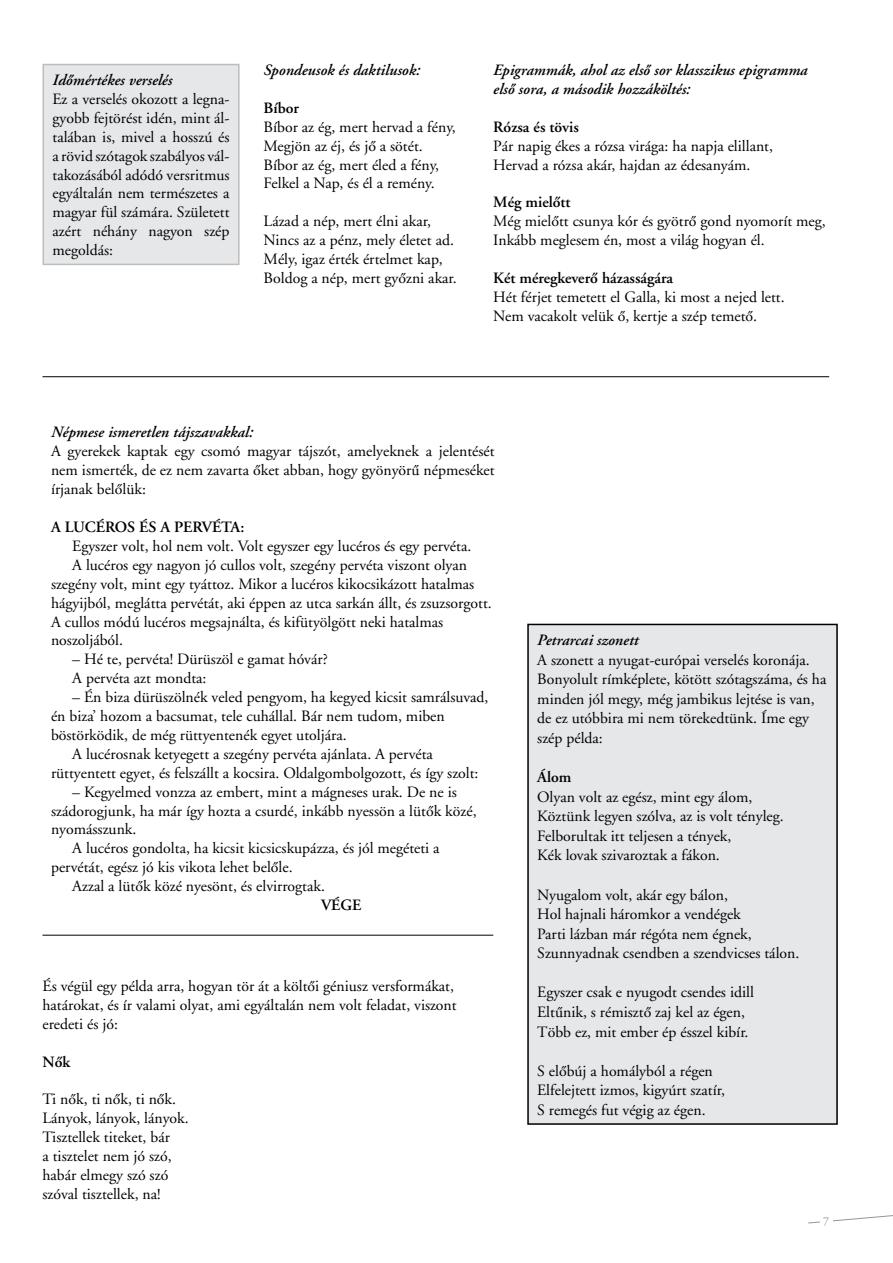
<style>
.page{position:relative;width:893px;height:1263px;background:#fff}
.page>*{position:absolute;margin:0;border:0;box-sizing:border-box;transform-origin:0 0}
.t1{font:15.75px/18.9px "H Adobe Garamond Regular A";color:#000}
.t2{font:15.75px/18.9px "H Adobe Garamond Semibold Italic A";color:#000}
.t3{font:15.75px "H Adobe Garamond Semibold A";color:#000}
.t4{font:12px "H Adobe Garamond Regular A";color:#939598}
</style>
<div class="page">
<svg style="left:808px;top:1215px;width:85px;height:9px"></svg>
<div style="left:820px;top:1212px;width:13px;height:17px;background:#fff"></div>
<div style="left:528px;top:624px;width:309px;height:500px;background:#e6e7e8"></div>
<div style="left:527px;top:624px;width:311px;height:501px;border:2px solid #000"></div>
<div style="left:43px;top:65px;width:196px;height:199px;background:#e6e7e8"></div>
<div style="left:43px;top:64px;width:197px;height:201px;border:2px solid #bcbdbf"></div>
<hr style="left:43px;top:376px;width:786px;height:1px;background:#000">
<hr style="left:43px;top:935px;width:450px;height:1px;background:#000">
<p class="t2" style="left:53px;top:71px;width:121px">Idômértékes verselés</p>
<p class="t1" style="left:53px;top:90px;width:179px;text-align:justify">Ez a verselés okozott a leg-na&shy;gyobb fejtörést idén, mint ál&shy;ta-lá-ban is, mivel a hosszú és a rövid szótagok sza-bá-lyos vál&shy;ta-ko-zá-sából adó- dó vers-rit-mus egyál-talán nem ter-mé-szetes a ma-gyar fül szá-má-ra. Született azért né-hány na-gyon szép meg-ol-dás:</p>
<p class="t2" style="left:264px;top:61px;width:158px">Spondeusok és daktilusok:</p>
<p class="t3" style="left:264px;top:99px;width:37px">Bíbor</p>
<p class="t1" style="left:264px;top:118px;width:194px">Bíbor az ég, mert hervad a fény,<br>Megjön az éj, és jô a sötét.<br>Bíbor az ég, mert éled a fény,<br>Felkel a Nap, és él a remény.</p>
<p class="t1" style="left:264px;top:212px;width:195px">Lázad a nép, mert élni akar,<br>Nincs az a pénz, mely életet ad.<br>Mély, igaz érték értelmet kap,<br>Boldog a nép, mert gyôzni akar.</p>
<p class="t2" style="left:493px;top:61px;width:316px">Epigrammák, ahol az elsô sor klasszikus epigramma elsô sora, a második hozzáköltés:</p>
<p class="t3" style="left:493px;top:118px;width:87px">Rózsa és tövis</p>
<p class="t1" style="left:493px;top:137px;width:281px">Pár napig ékes a rózsa virága: ha napja elillant,<br>Hervad a rózsa akár, hajdan az édesanyám.</p>
<p class="t3" style="left:493px;top:194px;width:79px">Még mielôtt</p>
<p class="t1" style="left:493px;top:212px;width:334px">Még mielôtt csunya kór és gyötrô gond nyomorít meg,<br>Inkább meglesem én, most a világ hogyan él.</p>
<p class="t3" style="left:493px;top:269px;width:181px">Két méregkeverô házasságára</p>
<p class="t1" style="left:493px;top:288px;width:293px">Hét férjet temetett el Galla, ki most a nejed lett.<br>Nem vacakolt velük ô, kertje a szép temetô.</p>
<p class="t2" style="left:51px;top:423px;width:203px">Népmese ismeretlen tájszavakkal:</p>
<p class="t1" style="left:51px;top:442px;width:445px;text-align:justify">A gyerekek kaptak egy csomó magyar tájszót, amelyeknek a jelentését nem ismerték, de ez nem zavarta ôket abban, hogy gyönyörû népmeséket írjanak belôlük:</p>
<p class="t3" style="left:51px;top:518px;width:195px">A lucéros és a pervéta:</p>
<p class="t1" style="left:72px;top:537px;width:401px">Egyszer volt, hol nem volt. Volt egyszer egy lucéros és egy pervéta.</p>
<p class="t1" style="left:72px;top:556px;width:396px">A lucéros egy nagyon jó cullos volt, szegény pervéta viszont olyan</p>
<p class="t1" style="left:51px;top:575px;width:425px">szegény volt, mint egy tyáttoz. Mikor a lucéros kikocsikázott hatalmas</p>
<p class="t1" style="left:51px;top:593px;width:442px">hágyijból, meglátta pervétát, aki éppen az utca sarkán állt, és zsuzsorgott.</p>
<p class="t1" style="left:51px;top:612px;width:394px">A cullos módú lucéros megsajnálta, és kifütyölgött neki hatalmas</p>
<p class="t1" style="left:51px;top:631px;width:74px">noszoljából.</p>
<p class="t1" style="left:72px;top:650px;width:257px">– Hé te, pervéta! Dürüszöl e gamat hóvár?<br>A pervéta azt mondta:</p>
<p class="t1" style="left:72px;top:688px;width:418px">– Én biza dürüszölnék veled pengyom, ha kegyed kicsit samrálsuvad,</p>
<p class="t1" style="left:51px;top:707px;width:395px">én biza’ hozom a bacsumat, tele cuhállal. Bár nem tudom, miben</p>
<p class="t1" style="left:51px;top:726px;width:297px">böstörködik, de még rüttyentenék egyet utoljára.</p>
<p class="t1" style="left:72px;top:745px;width:362px">A lucérosnak ketyegett a szegény pervéta ajánlata. A pervéta</p>
<p class="t1" style="left:51px;top:764px;width:429px">rüttyentett egyet, és felszállt a kocsira. Oldalgombolgozott, és így szolt:</p>
<p class="t1" style="left:72px;top:782px;width:386px">– Kegyelmed vonzza az embert, mint a mágneses urak. De ne is</p>
<p class="t1" style="left:51px;top:801px;width:427px">szádorogjunk, ha már így hozta a csurdé, inkább nyessön a lütôk közé,</p>
<p class="t1" style="left:51px;top:820px;width:87px">nyomásszunk.</p>
<p class="t1" style="left:72px;top:839px;width:369px">A lucéros gondolta, ha kicsit kicsicskupázza, és jól megéteti a</p>
<p class="t1" style="left:51px;top:858px;width:243px">pervétát, egész jó kis vikota lehet belôle.</p>
<p class="t1" style="left:72px;top:877px;width:254px">Azzal a lütôk közé nyesönt, és elvirrogtak.</p>
<p class="t3" style="left:213px;top:896px;width:26px">VÉGE</p>
<p class="t1" style="left:43px;top:977px;width:416px">És végül egy példa arra, hogyan tör át a költôi géniusz versformákat, határokat, és ír valami olyat, ami egyáltalán nem volt feladat, viszont eredeti és jó:</p>
<p class="t3" style="left:43px;top:1053px;width:30px">Nôk</p>
<p class="t1" style="left:43px;top:1090px;width:148px">Ti nôk, ti nôk, ti nôk.<br>Lányok, lányok, lányok.<br>Tisztellek titeket, bár<br>a tisztelet nem jó szó, habár elmegy szó szó szóval tisztellek, na!</p>
<p class="t2" style="left:537px;top:631px;width:103px">Petrarcai szonett</p>
<p class="t1" style="left:537px;top:650px;width:291px;line-height:19.5px">A szonett a nyugat-európai verselés koronája.<br>Bonyolult rímképlete, kötött szótagszáma, és ha minden jól megy, még jambikus lejtése is van, de ez utóbbira mi nem törekedtünk. Íme egy szép példa:</p>
<p class="t3" style="left:537px;top:768px;width:36px">Álom</p>
<p class="t1" style="left:537px;top:787px;width:248px;line-height:19.5px">Olyan volt az egész, mint egy álom, Köztünk legyen szólva, az is volt tényleg.<br>Felborultak itt teljesen a tények,<br>Kék lovak szivaroztak a fákon.</p>
<p class="t1" style="left:537px;top:885px;width:264px;line-height:19.5px">Nyugalom volt, akár egy bálon,<br>Hol hajnali háromkor a vendégek<br>Parti lázban már régóta nem égnek, Szunnyadnak csendben a szendvicses tálon.</p>
<p class="t1" style="left:537px;top:983px;width:218px;line-height:19.5px">Egyszer csak e nyugodt csendes idill<br>Eltûnik, s rémisztô zaj kel az égen,<br>Több ez, mit ember ép ésszel kibír.</p>
<p class="t1" style="left:537px;top:1061px;width:189px;line-height:19.5px">S elôbúj a homályból a régen<br>Elfelejtett izmos, kigyúrt szatír,<br>S remegés fut végig az égen.</p>
<p class="t4" style="left:823px;top:1215px;width:7px">7</p>
</div>
